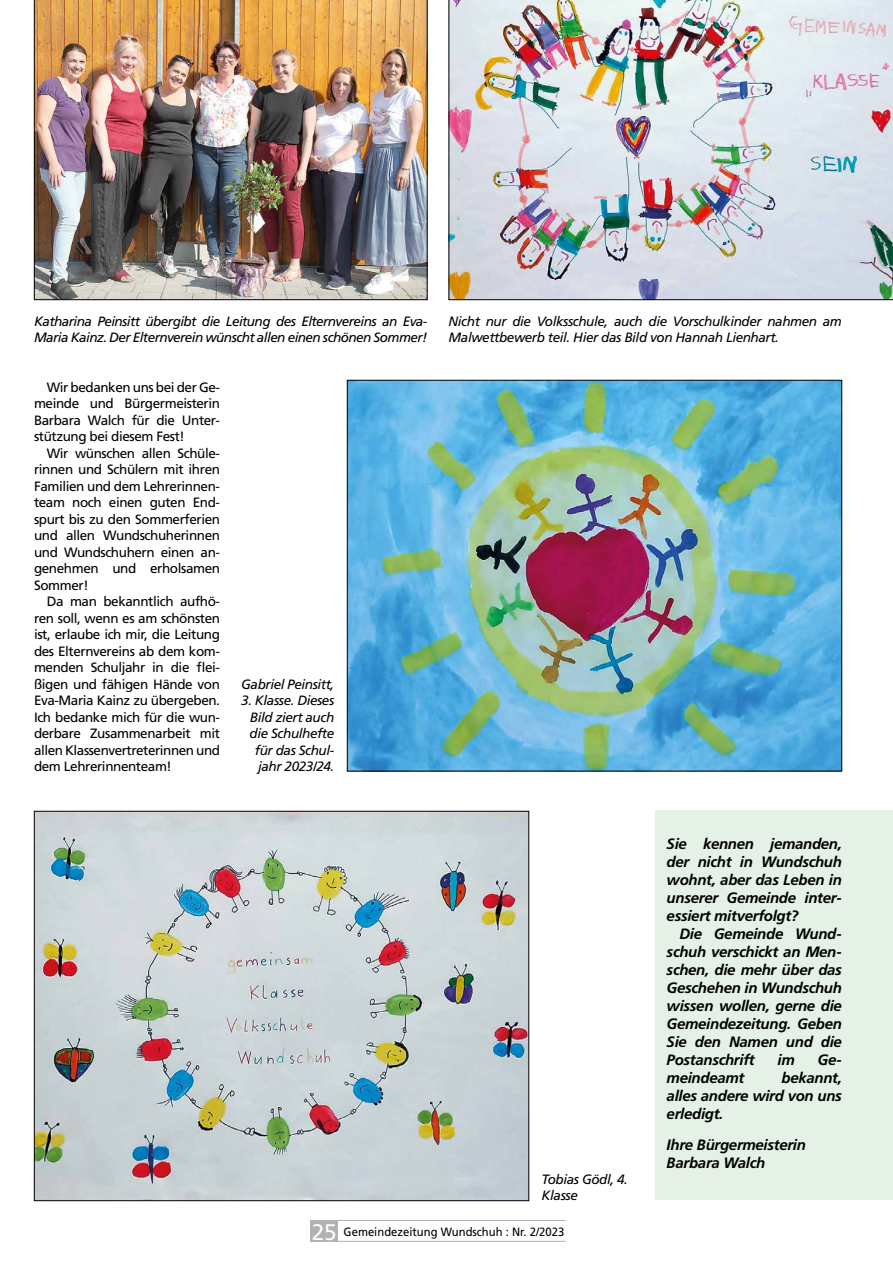
<style>
.page{position:relative;width:893px;height:1263px;background:#fff}
.page>*{position:absolute;margin:0;border:0;box-sizing:border-box;transform-origin:0 0}
.t1{font:italic 700 15px/18px "Frutiger LT Std";letter-spacing:-.02em;color:#000;text-align:justify}
.t2{font:13.5px/16.5px "Frutiger LT Std";letter-spacing:-.03em;color:#000;text-align:justify}
.t3{font:italic 13.5px/16.5px "Frutiger LT Std";letter-spacing:-.03em;color:#000}
.t4{font:12px "Frutiger LT Std";color:#000;scale:.94 1}
.s1{font-size:22.5px;color:#fff}
</style>
<div class="page">
<div style="left:310px;top:1220px;width:28px;height:22px;background:#b3b2b2"></div>
<hr style="left:310px;top:1220px;width:256px;height:1px;background:#b3b2b2">
<hr style="left:310px;top:1241px;width:256px;height:1px;background:#b3b2b2">
<img style="left:349px;top:382px;width:491px;height:387px">
<img style="left:449px;top:0;width:444px;height:300px">
<img style="left:34px;top:0;width:393px;height:300px">
<img style="left:36px;top:813px;width:491px;height:386px">
<div style="left:656px;top:810px;width:237px;height:389px;background:#e5f1e6"></div>
<p class="t3" style="left:34px;top:313px;width:395px">Katharina Peinsitt übergibt die Leitung des Elternvereins an Eva-<br>Maria Kainz. Der Elternverein wünscht allen einen schönen Sommer!</p>
<p class="t2" style="left:34px;top:379px;width:188px;text-indent:13px">Wir bedanken uns bei der Ge&shy;meinde und Bürgermeisterin Barbara Walch für die Unter&shy;stützung bei diesem Fest!</p>
<p class="t2" style="left:34px;top:445px;width:188px;text-indent:13px">Wir wünschen allen Schüle&shy;rinnen und Schülern mit ihren Familien und dem Lehrerinnen&shy;team noch einen guten End&shy;spurt bis zu den Sommerferien und allen Wundschuherinnen und Wundschuhern einen an&shy;genehmen und erholsamen Sommer!</p>
<p class="t2" style="left:34px;top:593px;width:188px;text-indent:13px">Da man bekanntlich aufhö&shy;ren soll, wenn es am schönsten ist, erlaube ich mir, die Leitung des Elternvereins ab dem kom&shy;menden Schuljahr in die flei&shy;ßigen und fähigen Hände von Eva-Maria Kainz zu übergeben.<br>Ich bedanke mich für die wun&shy;derbare Zusammenarbeit mit allen Klassenvertreterinnen und dem Lehrerinnenteam!</p>
<p class="t3" style="left:241px;top:676px;width:95px">Gabriel Peinsitt,</p>
<p class="t3" style="left:241px;top:692px;width:95px;text-align:right">3. Klasse. Dieses<br>Bild ziert auch die Schulhefte für das Schul&shy;jahr 2023/24.</p>
<p class="t3" style="left:449px;top:313px;width:395px">Nicht nur die Volksschule, auch die Vorschulkinder nahmen am<br>Malwettbewerb teil. Hier das Bild von Hannah Lienhart.</p>
<p class="t3" style="left:542px;top:1171px;width:88px">Tobias Gödl, 4.<br>Klasse</p>
<p class="t1" style="left:667px;top:835px;width:177px">Sie kennen jemanden, der nicht in Wundschuh wohnt, aber das Leben in unserer Gemeinde inter&shy;essiert mitverfolgt?</p>
<p class="t1" style="left:667px;top:925px;width:177px;text-indent:13px">Die Gemeinde Wund&shy;schuh verschickt an Men&shy;schen, die mehr über das Geschehen in Wundschuh wissen wollen, gerne die Gemeindezeitung. Geben Sie den Namen und die Postanschrift</p>
<p class="t1" style="left:777px;top:1051px;width:19px">im</p>
<p class="t1" style="left:817px;top:1051px;width:26px">Ge-</p>
<p class="t1" style="left:667px;top:1069px;width:177px;text-indent:115px">bekannt, alles andere wird von uns erledigt.</p>
<p class="t1" style="left:667px;top:1136px;width:141px">Ihre Bürgermeisterin<br>Barbara Walch</p>
<p class="t1" style="left:667px;top:1069px;width:79px">meindeamt</p>
<p class="t4" style="left:312px;top:1224px;width:270px"><span class="s1">25</span> Gemeindezeitung Wundschuh : Nr. 2/2023</p>
</div>
